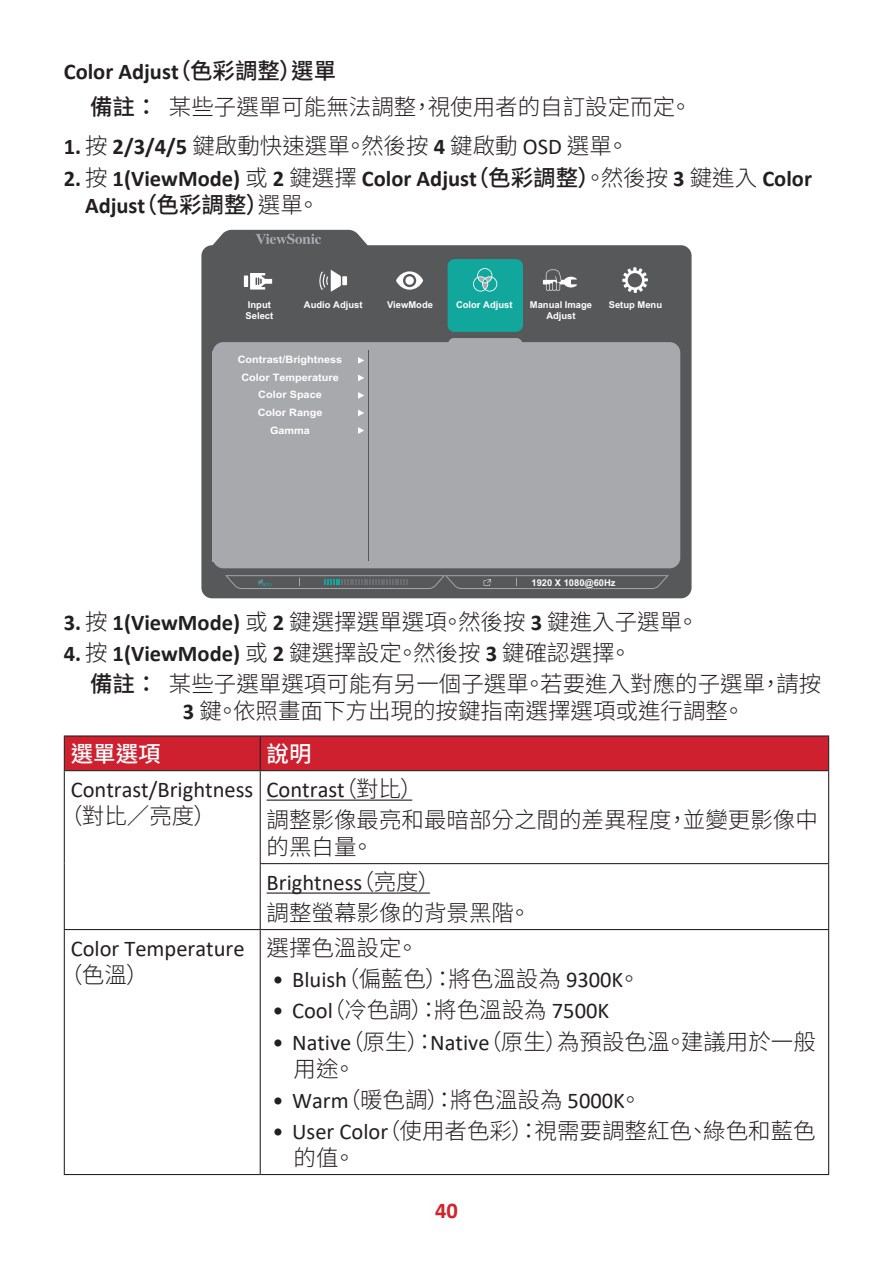
<style>
.page{position:relative;width:893px;height:1263px;background:#fff}
.page>*{position:absolute;margin:0;border:0;box-sizing:border-box;transform-origin:0 0}
.t1{font:300 22.5px/27px "Noto Sans TC";color:#231f20}
.t2{font:22.5px "Calibri";color:#231f20}
.t3{font:700 22.5px/27px "Calibri";color:#231f20}
.t4{font:500 22.5px "Noto Sans TC";color:#fff}
.t5{font:700 22.5px "Calibri";color:#d1232a}
.t6{font:700 10.2px/17.5px "Arial";color:#fff;text-align:center;scale:1.06 1}
.t7{font:700 9.45px/11.2px "Arial";color:#fff}
.t8{font:700 9.3px "Arial";color:#fff}
.s1{font-family:"Noto Sans TC";font-weight:500}
.s2{font-weight:500}
.s3{font-family:"Calibri";font-weight:700}
.s4{font-family:"Calibri";font-weight:400}
.s5{font-family:"Noto Sans TC";font-weight:300}
</style>
<div class="page">
<div style="left:201px;top:245px;width:491px;height:353px;background:#57585a;border-radius:11px"></div>
<svg style="left:448px;top:338px;width:74px;height:4px"></svg>
<div style="left:213px;top:342px;width:467px;height:226px;background:#a8a9ad;border-radius:11px"></div>
<div style="left:447px;top:259px;width:76px;height:73px;background:#12a79d;border-radius:7px"></div>
<svg style="left:358px;top:427px;width:6px;height:7px"></svg>
<svg style="left:358px;top:410px;width:6px;height:6px"></svg>
<svg style="left:358px;top:392px;width:6px;height:7px"></svg>
<svg style="left:358px;top:375px;width:6px;height:6px"></svg>
<svg style="left:358px;top:357px;width:6px;height:7px"></svg>
<div style="left:213px;top:544px;width:155px;height:18px;background:#a8a9ad"></div>
<hr style="left:368px;top:350px;width:1px;height:211px;background:#57585a">
<svg style="left:225px;top:575px;width:444px;height:14px"></svg>
<svg style="left:208px;top:230px;width:165px;height:16px"></svg>
<svg style="left:622px;top:267px;width:26px;height:26px"></svg>
<svg style="left:473px;top:268px;width:24px;height:24px"></svg>
<svg style="left:396px;top:271px;width:27px;height:19px"></svg>
<div style="left:405px;top:276px;width:9px;height:9px;background:#fff;border-radius:50%"></div>
<svg style="left:543px;top:269px;width:34px;height:22px"></svg>
<hr style="left:244px;top:275px;width:4px;height:12px;background:#fff">
<svg style="left:250px;top:273px;width:22px;height:17px"></svg>
<div style="left:342px;top:276px;width:5px;height:9px;background:#fff"></div>
<svg style="left:319px;top:270px;width:22px;height:22px"></svg>
<div style="left:65px;top:736px;width:763px;height:34px;background:#cf202f"></div>
<hr style="left:64px;top:735px;width:196px;height:1px;background:#231f20">
<hr style="left:64px;top:736px;width:1px;height:34px;background:#231f20">
<hr style="left:260px;top:735px;width:569px;height:1px;background:#231f20">
<hr style="left:260px;top:736px;width:1px;height:34px;background:#231f20">
<hr style="left:828px;top:736px;width:1px;height:34px;background:#231f20">
<hr style="left:64px;top:770px;width:196px;height:1px;background:#231f20">
<hr style="left:64px;top:771px;width:1px;height:93px;background:#231f20">
<hr style="left:260px;top:770px;width:569px;height:1px;background:#231f20">
<hr style="left:260px;top:771px;width:1px;height:92px;background:#231f20">
<hr style="left:828px;top:771px;width:1px;height:92px;background:#231f20">
<hr style="left:64px;top:864px;width:1px;height:65px;background:#231f20">
<hr style="left:260px;top:863px;width:569px;height:1px;background:#231f20">
<hr style="left:260px;top:864px;width:1px;height:65px;background:#231f20">
<hr style="left:828px;top:864px;width:1px;height:65px;background:#231f20">
<hr style="left:64px;top:929px;width:196px;height:1px;background:#231f20">
<hr style="left:64px;top:930px;width:1px;height:244px;background:#231f20">
<hr style="left:260px;top:929px;width:569px;height:1px;background:#231f20">
<hr style="left:260px;top:930px;width:1px;height:244px;background:#231f20">
<hr style="left:828px;top:930px;width:1px;height:244px;background:#231f20">
<hr style="left:64px;top:1174px;width:196px;height:1px;background:#231f20">
<hr style="left:260px;top:1174px;width:569px;height:1px;background:#231f20">
<hr style="left:267px;top:799px;width:145px;height:2px;background:#231f20">
<hr style="left:267px;top:892px;width:163px;height:2px;background:#231f20">
<p class="t3" style="left:64px;top:58px;width:274px">Color Adjust<span class="s1">（色彩調整）選單</span></p>
<p class="t1" style="left:90px;top:93px;width:603px"><span class="s2">備註：</span> 某些子選單可能無法調整，視使用者的自訂設定而定。</p>
<p class="t1" style="left:64px;top:133px;width:567px"><span class="s3">1.</span> 按 <span class="s3">2/3/4/5</span> 鍵啟動快速選單。然後按 <span class="s3">4</span> 鍵啟動 <span class="s4">OSD</span> 選單。</p>
<p class="t3" style="left:85px;top:164px;width:728px;text-indent:-21px">2. <span class="s5">按</span> 1(ViewMode) <span class="s5">或</span> 2 <span class="s5">鍵選擇</span> Color Adjust<span class="s1">（色彩調整）</span><span class="s5">。然後按</span> 3 <span class="s5">鍵進入</span> Color<br>Adjust<span class="s1">（色彩調整）</span><span class="s5">選單。</span></p>
<p class="t7" style="left:245px;top:299px;width:29px">Input<br>Select</p>
<p class="t7" style="left:304px;top:299px;width:60px">Audio Adjust</p>
<p class="t6" style="left:238px;top:351px;width:100px">Contrast/Brightness<br>Color Temperature<br>Color Space<br>Color Range<br>Gamma</p>
<p class="t7" style="left:387px;top:299px;width:47px">ViewMode</p>
<p class="t7" style="left:456px;top:299px;width:58px">Color Adjust</p>
<p class="t7" style="left:530px;top:299px;width:64px">Manual Image</p>
<p class="t7" style="left:609px;top:299px;width:55px">Setup Menu</p>
<p class="t7" style="left:546px;top:310px;width:31px">Adjust</p>
<p class="t8" style="left:531px;top:576px;width:86px">1920 X 1080@60Hz</p>
<p class="t1" style="left:64px;top:608px;width:637px"><span class="s3">3.</span> 按 <span class="s3">1(ViewMode)</span> 或 <span class="s3">2</span> 鍵選擇選單選項。然後按 <span class="s3">3</span> 鍵進入子選單。</p>
<p class="t1" style="left:90px;top:637px;width:733px;line-height:31.2px;text-indent:-26px"><span class="s3">4.</span> 按 <span class="s3">1(ViewMode)</span> 或 <span class="s3">2</span> 鍵選擇設定。然後按 <span class="s3">3</span> 鍵確認選擇。<br><span class="s2">備註：</span> 某些子選單選項可能有另一個子選單。若要進入對應的子選單，請按</p>
<p class="t1" style="left:183px;top:698px;width:564px"><span class="s3">3</span> 鍵。依照畫面下方出現的按鍵指南選擇選項或進行調整。</p>
<p class="t4" style="left:71px;top:741px;width:91px">選單選項</p>
<p class="t4" style="left:267px;top:741px;width:46px">說明</p>
<p class="t2" style="left:71px;top:774px;width:184px">Contrast/Brightness</p>
<p class="t1" style="left:60px;top:802px;width:157px">（對比／亮度）</p>
<p class="t2" style="left:267px;top:774px;width:158px">Contrast<span class="s5">（對比）</span></p>
<p class="t1" style="left:267px;top:807px;width:553px">調整影像最亮和最暗部分之間的差異程度，並變更影像中的黑白量。</p>
<p class="t2" style="left:267px;top:867px;width:175px">Brightness<span class="s5">（亮度）</span></p>
<p class="t1" style="left:267px;top:900px;width:266px">調整螢幕影像的背景黑階。</p>
<p class="t2" style="left:71px;top:933px;width:175px">Color Temperature</p>
<p class="t1" style="left:60px;top:961px;width:90px">（色溫）</p>
<p class="t1" style="left:267px;top:934px;width:153px">選擇色溫設定。</p>
<p class="t2" style="left:272px;top:964px;width:369px">• Bluish<span class="s5">（偏藍色）：將色溫設為</span> 9300K<span class="s5">。</span></p>
<p class="t1" style="left:272px;top:997px;width:338px"><span class="s4">• Cool</span>（冷色調）：將色溫設為 <span class="s4">7500K</span></p>
<p class="t1" style="left:294px;top:1028px;width:524px;text-indent:-21px"><span class="s4">• Native</span>（原生）：<span class="s4">Native</span>（原生）為預設色溫。建議用於一般用途。</p>
<p class="t1" style="left:272px;top:1086px;width:371px"><span class="s4">• Warm</span>（暖色調）：將色溫設為 <span class="s4">5000K</span>。</p>
<p class="t1" style="left:294px;top:1118px;width:524px;text-indent:-21px"><span class="s4">• User Color</span>（使用者色彩）：視需要調整紅色、綠色和藍色的值。</p>
<p class="t5" style="left:435px;top:1194px;width:24px">40</p>
</div>
